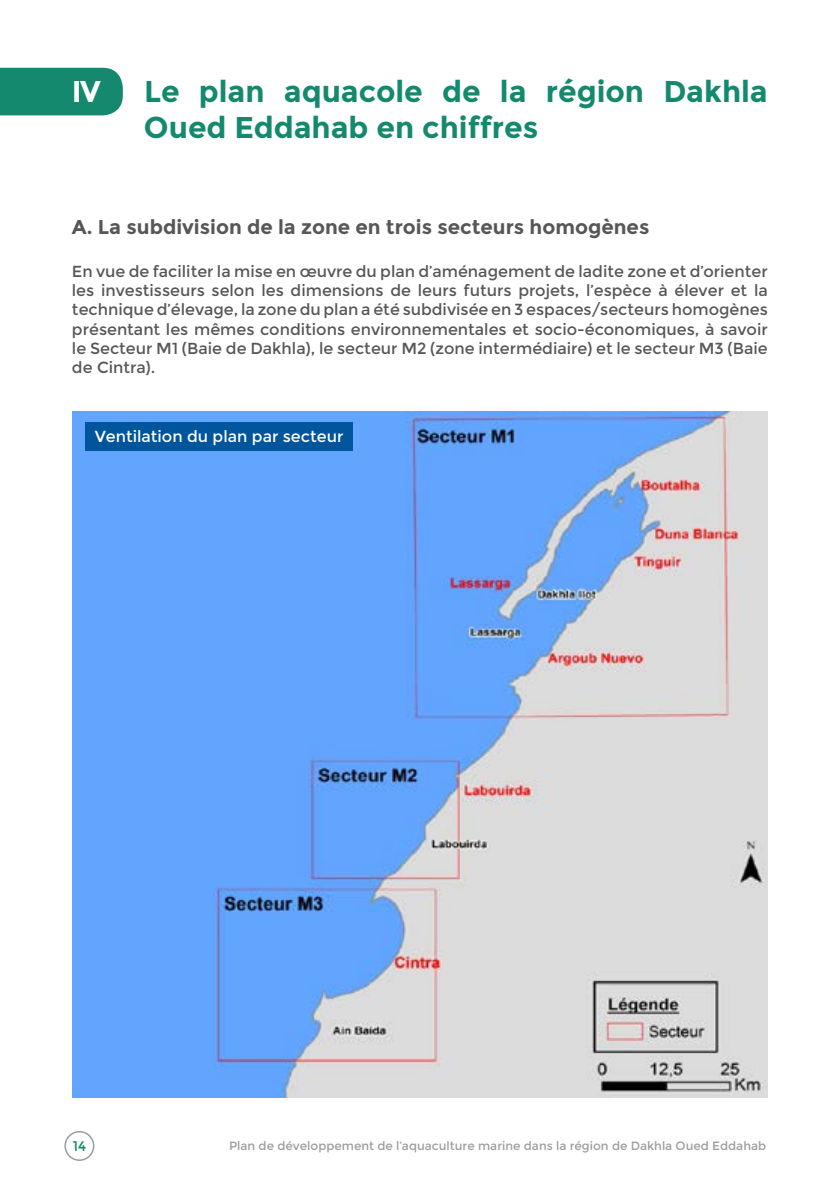
<style>
.page{position:relative;width:840px;height:1191px;background:#fff}
.page>*{position:absolute;margin:0;border:0;box-sizing:border-box;transform-origin:0 0}
.t1{font:700 30px/36px "Montserrat";color:#14896d}
.t2{font:700 30px "Montserrat";color:#fff}
.t3{font:700 20px "Montserrat";color:#575756}
.t4{font:16px/19.2px "Montserrat";color:#575756;text-align:justify}
.t5{font:16px "Montserrat";color:#fff}
.t6{font:14px "Montserrat";color:#14896d}
.t7{font:12px "Montserrat";color:#9d9d9c}
</style>
<div class="page">
<div style="left:64px;top:1131px;width:30px;height:30px;border:2px solid #9d9d9c;border-radius:50%"></div>
<div style="left:0;top:68px;width:123px;height:47px;background:#14896d"></div>
<img style="left:72px;top:411px;width:695px;height:686px">
<div style="left:85px;top:422px;width:268px;height:29px;background:#00559d"></div>
<h1 class="t2" style="left:72px;top:73px;width:30px">IV</h1>
<h1 class="t1" style="left:144px;top:73px;width:625px">Le plan aquacole de la région Dakhla<br>Oued Eddahab en chiffres</h1>
<p class="t3" style="left:72px;top:215px;width:578px">A. La subdivision de la zone en trois secteurs homogènes</p>
<p class="t4" style="left:72px;top:262px;width:697px">En vue de faciliter la mise en œuvre du plan d’aménagement de ladite zone et d’orienter les investisseurs selon les dimensions de leurs futurs projets, l’espèce à élever et la technique d’élevage, la zone du plan a été subdivisée en 3 espaces/secteurs homogènes présentant les mêmes conditions environnementales et socio-économiques, à savoir le Secteur M1 (Baie de Dakhla), le secteur M2 (zone intermédiaire) et le secteur M3 (Baie de Cintra).</p>
<p class="t5" style="left:95px;top:427px;width:250px">Ventilation du plan par secteur</p>
<p class="t6" style="left:73px;top:1138px;width:15px">14</p>
<p class="t7" style="left:229px;top:1139px;width:538px">Plan de développement de l’aquaculture marine dans la région de Dakhla Oued Eddahab</p>
</div>
